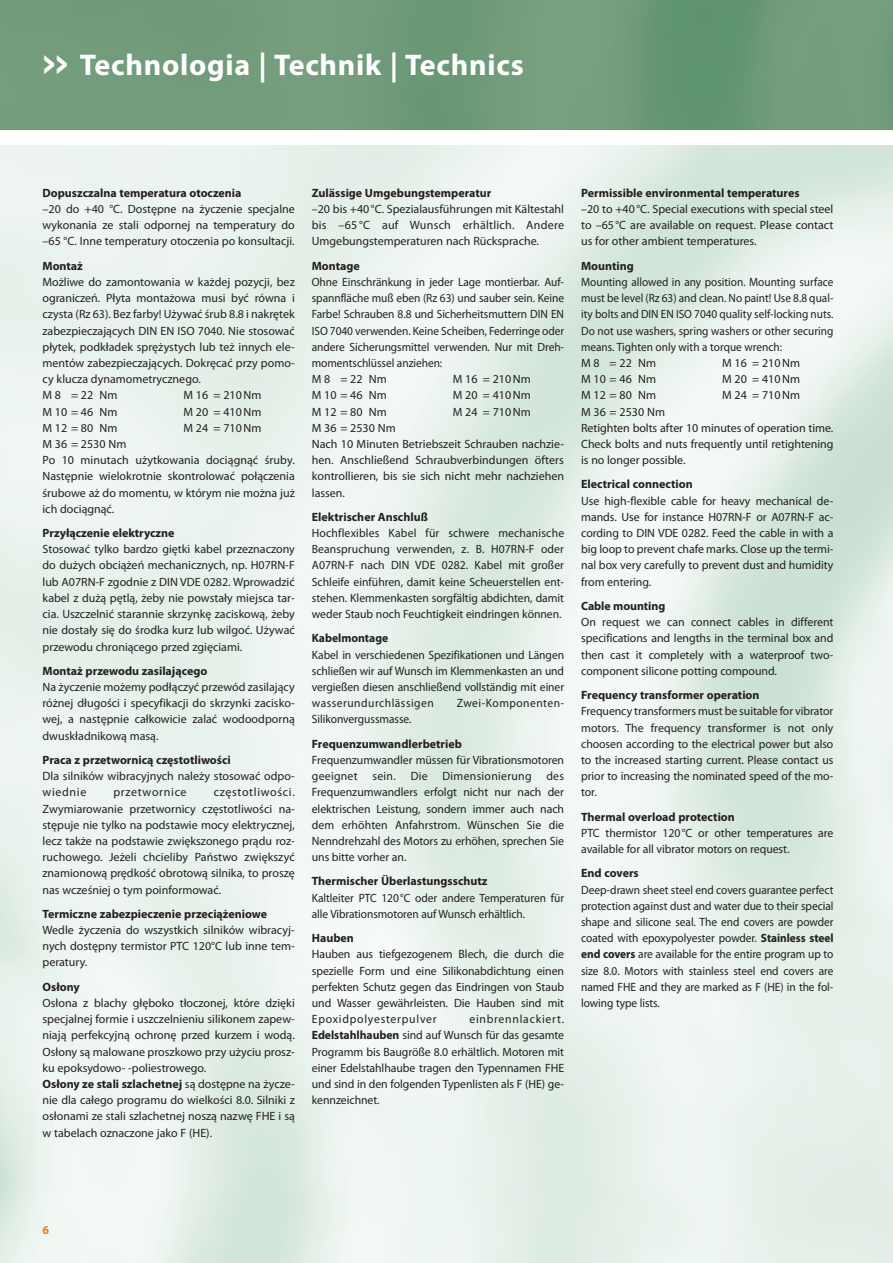
<style>
.page{position:relative;width:893px;height:1263px;background:#fff}
.page>*{position:absolute;margin:0;border:0;box-sizing:border-box;transform-origin:0 0}
.t1{font:700 30px "Myriad Pro";letter-spacing:.025em;color:#fff}
.t2{font:12px/16.2px "Myriad Pro";color:#231f20;text-align:justify}
.t3{font:12px/16.2px "Myriad Pro";color:#231f20;scale:.95 1}
.t4{font:700 12px "Myriad Pro";color:#231f20}
.t5{font:12px/16.2px "Myriad Pro";color:#231f20;scale:.94 1}
.t6{font:12px/16.2px "Myriad Pro";color:#231f20;text-align:justify;scale:.96 1}
.t7{font:12px "Myriad Pro";letter-spacing:.045em;color:#231f20;scale:.96 1}
.t8{font:12px "Myriad Pro";letter-spacing:.055em;color:#231f20}
.t9{font:700 12px "Myriad Pro";color:#f47921}
.s1{font-family:"Interstate"}
.s2{font-weight:700}
</style>
<div class="page">
<img style="left:0;top:0;width:893px;height:130px">
<h1 class="t1" style="left:43px;top:48px;width:483px"><span class="s1">&gt;&gt;</span> Technologia | Technik | Technics</h1>
<p class="t4" style="left:43px;top:186px;width:201px">Dopuszczalna temperatura otoczenia</p>
<p class="t2" style="left:43px;top:201px;width:254px">–20 do +40 °C. Dostępne na życzenie specjalne wykonania ze stali odpornej na temperatury do –65 °C. Inne temperatury otoczenia po konsultacji.</p>
<p class="t4" style="left:43px;top:259px;width:42px">Montaż</p>
<p class="t2" style="left:43px;top:274px;width:254px;text-align:left">Możliwe do zamontowania w każdej pozycji, bez ograniczeń. Płyta montażowa musi być równa i czysta (Rz 63). Bez farby! Używać śrub 8.8 i nakrętek zabezpieczających DIN EN ISO 7040. Nie stosować płytek, podkładek sprężystych lub też innych ele&shy;mentów zabezpieczających. Dokręcać przy pomo&shy;cy klucza dynamometrycznego.<br>M 8 = 22 Nm</p>
<p class="t2" style="left:184px;top:387px;width:80px">M 16 = 210Nm</p>
<p class="t2" style="left:43px;top:404px;width:77px">M 10 = 46 Nm</p>
<p class="t2" style="left:184px;top:404px;width:80px">M 20 = 410Nm</p>
<p class="t2" style="left:43px;top:420px;width:77px">M 12 = 80 Nm</p>
<p class="t2" style="left:184px;top:420px;width:80px">M 24 = 710Nm</p>
<p class="t2" style="left:43px;top:436px;width:254px;text-align:left">M 36 = 2530 Nm<br>Po 10 minutach użytkowania dociągnąć śruby.<br>Następnie wielokrotnie skontrolować połączenia śrubowe aż do momentu, w którym nie można już ich dociągnąć.</p>
<p class="t4" style="left:43px;top:526px;width:134px">Przyłączenie elektryczne</p>
<p class="t2" style="left:43px;top:541px;width:254px">Stosować tylko bardzo giętki kabel przeznaczony do dużych obciążeń mechanicznych, np. H07RN-F lub A07RN-F zgodnie z DIN VDE 0282. Wprowadzić kabel z dużą pętlą, żeby nie powstały miejsca tar&shy;cia. Uszczelnić starannie skrzynkę zaciskową, żeby nie dostały się do środka kurz lub wilgoć. Używać przewodu chroniącego przed zgięciami.</p>
<p class="t4" style="left:43px;top:664px;width:166px">Montaż przewodu zasilającego</p>
<p class="t2" style="left:43px;top:679px;width:254px">Na życzenie możemy podłączyć przewód zasilający różnej długości i specyfikacji do skrzynki zacisko&shy;wej, a następnie całkowicie zalać wodoodporną dwuskładnikową masą.</p>
<p class="t4" style="left:43px;top:753px;width:190px">Praca z przetwornicą częstotliwości</p>
<p class="t2" style="left:43px;top:768px;width:254px">Dla silników wibracyjnych należy stosować odpo&shy;wiednie</p>
<p class="t2" style="left:43px;top:784px;width:254px;text-indent:171px">częstotliwości.<br>Zwymiarowanie przetwornicy częstotliwości na&shy;stępuje nie tylko na podstawie mocy elektrycznej, lecz także na podstawie zwiększonego prądu roz&shy;ruchowego. Jeżeli chcieliby Państwo zwiększyć znamionową prędkość obrotową silnika, to proszę nas wcześniej o tym poinformować.</p>
<p class="t4" style="left:43px;top:907px;width:226px">Termiczne zabezpieczenie przeciążeniowe</p>
<p class="t2" style="left:43px;top:922px;width:254px">Wedle życzenia do wszystkich silników wibracyj&shy;nych dostępny termistor PTC 120°C lub inne tem&shy;peratury.</p>
<p class="t4" style="left:43px;top:980px;width:39px">Osłony</p>
<p class="t2" style="left:43px;top:995px;width:254px;text-align:left">Osłona z blachy głęboko tłoczonej, które dzięki specjalnej formie i uszczelnieniu silikonem zapew&shy;niają perfekcyjną ochronę przed kurzem i wodą.<br>Osłony są malowane proszkowo przy użyciu prosz&shy;ku epoksydowo- -poliestrowego.<br><span class="s2">Osłony ze stali szlachetnej</span> są dostępne na życze&shy;nie dla całego programu do wielkości 8.0. Silniki z osłonami ze stali szlachetnej noszą nazwę FHE i są w tabelach oznaczone jako F (HE).</p>
<p class="t8" style="left:113px;top:786px;width:75px">przetwornice</p>
<p class="t4" style="left:312px;top:186px;width:181px">Zulässige Umgebungstemperatur</p>
<p class="t2" style="left:312px;top:201px;width:254px">–20 bis +40°C. Spezialausführungen mit Kältestahl bis –65 °C auf Wunsch erhältlich. Andere Umgebungstemperaturen nach Rücksprache.</p>
<p class="t4" style="left:312px;top:259px;width:50px">Montage</p>
<p class="t3" style="left:312px;top:274px;width:267px">Ohne Einschränkung in jeder Lage montierbar. Auf&shy;spannfläche muß eben (Rz 63) und sauber sein. Keine Farbe! Schrauben 8.8 und Sicherheitsmuttern DIN EN ISO 7040 verwenden. Keine Scheiben, Federringe oder andere Sicherungsmittel verwenden. Nur mit Dreh&shy;momentschlüssel anziehen:<br>M 8 = 22 Nm</p>
<p class="t2" style="left:453px;top:371px;width:80px">M 16 = 210Nm</p>
<p class="t2" style="left:312px;top:387px;width:77px">M 10 = 46 Nm</p>
<p class="t2" style="left:453px;top:387px;width:80px">M 20 = 410Nm</p>
<p class="t2" style="left:312px;top:404px;width:77px">M 12 = 80 Nm</p>
<p class="t2" style="left:453px;top:404px;width:80px">M 24 = 710Nm</p>
<p class="t2" style="left:312px;top:420px;width:254px;text-align:left">M 36 = 2530 Nm<br>Nach 10 Minuten Betriebszeit Schrauben nachzie&shy;hen. Anschließend Schraubverbindungen öfters kontrollieren, bis sie sich nicht mehr nachziehen lassen.</p>
<p class="t4" style="left:312px;top:510px;width:118px">Elektrischer Anschluß</p>
<p class="t2" style="left:312px;top:525px;width:254px">Hochflexibles Kabel für schwere mechanische Beanspruchung verwenden, z. B. H07RN-F oder A07RN-F nach DIN VDE 0282. Kabel mit großer Schleife einführen, damit keine Scheuerstellen ent&shy;stehen. Klemmenkasten sorgfältig abdichten, damit weder Staub noch Feuchtigkeit eindringen können.</p>
<p class="t4" style="left:312px;top:632px;width:78px">Kabelmontage</p>
<p class="t6" style="left:312px;top:647px;width:264px">Kabel in verschiedenen Spezifikationen und Längen schließen wir auf Wunsch im Klemmenkasten an und vergießen diesen anschließend vollständig mit einer wasserundurchlässigen</p>
<p class="t7" style="left:457px;top:697px;width:114px">Zwei-Komponenten-</p>
<p class="t6" style="left:312px;top:711px;width:105px">Silikonvergussmasse.</p>
<p class="t4" style="left:312px;top:737px;width:152px">Frequenzumwandlerbetrieb</p>
<p class="t2" style="left:312px;top:752px;width:254px">Frequenzumwandler müssen für Vibrationsmotoren geeignet sein. Die Dimensionierung des Frequenzumwandlers erfolgt nicht nur nach der elektrischen Leistung, sondern immer auch nach dem erhöhten Anfahrstrom. Wünschen Sie die Nenndrehzahl des Motors zu erhöhen, sprechen Sie uns bitte vorher an.</p>
<p class="t4" style="left:312px;top:875px;width:177px">Thermischer Überlastungsschutz</p>
<p class="t3" style="left:312px;top:890px;width:267px">Kaltleiter PTC 120°C oder andere Temperaturen für alle Vibrationsmotoren auf Wunsch erhältlich.</p>
<p class="t4" style="left:312px;top:931px;width:44px">Hauben</p>
<p class="t2" style="left:312px;top:946px;width:254px">Hauben aus tiefgezogenem Blech, die durch die spezielle Form und eine Silikonabdichtung einen perfekten Schutz gegen das Eindringen von Staub und Wasser gewährleisten. Die Hauben sind mit Epoxidpolyesterpulver</p>
<p class="t2" style="left:312px;top:1011px;width:254px;text-indent:158px">einbrennlackiert.<br><span class="s2">Edelstahlhauben</span> sind auf Wunsch für das gesamte Programm bis Baugröße 8.0 erhältlich. Motoren mit einer Edelstahlhaube tragen den Typennamen FHE und sind in den folgenden Typenlisten als F (HE) ge&shy;kennzeichnet.</p>
<p class="t4" style="left:581px;top:186px;width:220px">Permissible environmental temperatures</p>
<p class="t2" style="left:581px;top:201px;width:254px">–20 to +40°C. Special executions with special steel to –65°C are available on request. Please contact us for other ambient temperatures.</p>
<p class="t4" style="left:581px;top:259px;width:54px">Mounting</p>
<p class="t5" style="left:581px;top:274px;width:270px">Mounting allowed in any position. Mounting surface must be level (Rz 63) and clean. No paint! Use 8.8 qual&shy;ity bolts and DIN EN ISO 7040 quality self-locking nuts.<br>Do not use washers, spring washers or other securing means. Tighten only with a torque wrench:<br>M 8 = 22 Nm</p>
<p class="t2" style="left:722px;top:355px;width:80px">M 16 = 210Nm</p>
<p class="t2" style="left:581px;top:371px;width:77px">M 10 = 46 Nm</p>
<p class="t2" style="left:722px;top:371px;width:80px">M 20 = 410Nm</p>
<p class="t2" style="left:581px;top:387px;width:77px">M 12 = 80 Nm</p>
<p class="t2" style="left:722px;top:387px;width:80px">M 24 = 710Nm</p>
<p class="t2" style="left:581px;top:404px;width:254px;text-align:left">M 36 = 2530 Nm<br>Retighten bolts after 10 minutes of operation time.<br>Check bolts and nuts frequently until retightening is no longer possible.</p>
<p class="t4" style="left:581px;top:478px;width:113px">Electrical connection</p>
<p class="t2" style="left:581px;top:493px;width:254px">Use high-flexible cable for heavy mechanical de&shy;mands. Use for instance H07RN-F or A07RN-F ac&shy;cording to DIN VDE 0282. Feed the cable in with a big loop to prevent chafe marks. Close up the termi&shy;nal box very carefully to prevent dust and humidity from entering.</p>
<p class="t4" style="left:581px;top:599px;width:86px">Cable mounting</p>
<p class="t2" style="left:581px;top:614px;width:254px">On request we can connect cables in different specifications and lengths in the terminal box and then cast it completely with a waterproof two&shy;component silicone potting compound.</p>
<p class="t4" style="left:581px;top:688px;width:180px">Frequency transformer operation</p>
<p class="t2" style="left:581px;top:703px;width:254px">Frequency transformers must be suitable for vibrator motors. The frequency transformer is not only choosen according to the electrical power but also to the increased starting current. Please contact us prior to increasing the nominated speed of the mo&shy;tor.</p>
<p class="t4" style="left:581px;top:810px;width:155px">Thermal overload protection</p>
<p class="t2" style="left:581px;top:825px;width:254px">PTC thermistor 120°C or other temperatures are available for all vibrator motors on request.</p>
<p class="t4" style="left:581px;top:866px;width:59px">End covers</p>
<p class="t3" style="left:581px;top:882px;width:267px;text-align:justify">Deep-drawn sheet steel end covers guarantee perfect protection against dust and water due to their special shape and silicone seal. The end covers are powder coated with epoxypolyester powder. <span class="s2">Stainless steel end covers</span> are available for the entire program up to size 8.0. Motors with stainless steel end covers are named FHE and they are marked as F (HE) in the fol&shy;lowing type lists.</p>
<p class="t9" style="left:43px;top:1223px;width:8px">6</p>
</div>
